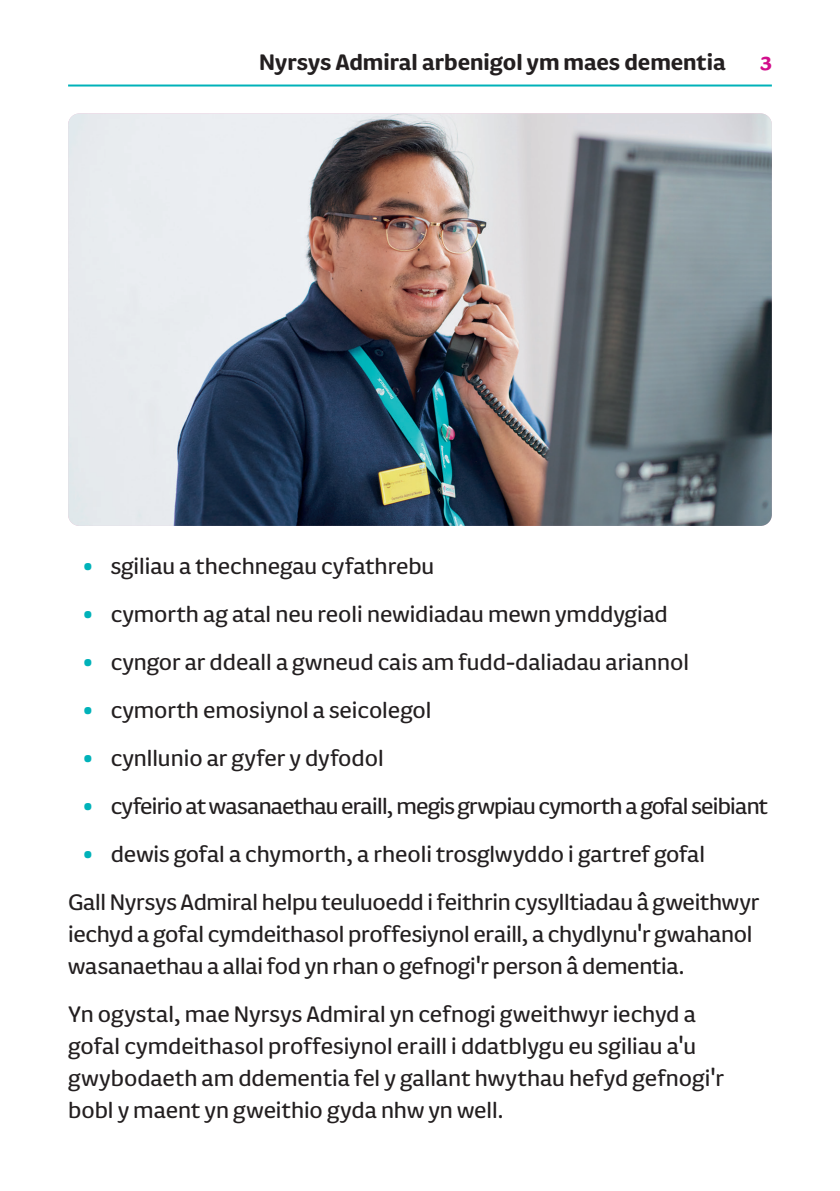
<style>
.page{position:relative;width:840px;height:1191px;background:#fff}
.page>*{position:absolute;margin:0;border:0;box-sizing:border-box;transform-origin:0 0}
.t1{font:26px/32px "FS Pimlico";color:#231f20}
.t2{font:26px "FS Pimlico";letter-spacing:-.025em;color:#231f20}
.t3{font:700 26px "FS Pimlico";color:#231f20}
.t4{font:700 24px "FS Pimlico";color:#d20e8c}
.s1{font-size:36px;color:#00b2b9}
</style>
<div class="page">
<hr style="left:68px;top:84px;width:703px;height:2px;background:#00b2b9">
<img style="left:68px;top:113px;width:703px;height:413px">
<p class="t3" style="left:259px;top:42px;width:467px">Nyrsys Admiral arbenigol ym maes dementia</p>
<p class="t4" style="left:759px;top:43px;width:13px">3</p>
<p class="t1" style="left:82px;top:549px;width:353px"><span class="s1">•</span> sgiliau a thechnegau cyfathrebu</p>
<p class="t1" style="left:82px;top:597px;width:586px"><span class="s1">•</span> cymorth ag atal neu reoli newidiadau mewn ymddygiad</p>
<p class="t1" style="left:82px;top:645px;width:608px"><span class="s1">•</span> cyngor ar ddeall a gwneud cais am fudd-daliadau ariannol</p>
<p class="t1" style="left:82px;top:693px;width:350px"><span class="s1">•</span> cymorth emosiynol a seicolegol</p>
<p class="t1" style="left:82px;top:741px;width:303px"><span class="s1">•</span> cynllunio ar gyfer y dyfodol</p>
<p class="t2" style="left:82px;top:787px;width:686px"><span class="s1">•</span> cyfeirio at wasanaethau eraill, megis grwpiau cymorth a gofal seibiant</p>
<p class="t1" style="left:68px;top:829px;width:692px;line-height:48px;text-indent:14px"><span class="s1">•</span> dewis gofal a chymorth, a rheoli trosglwyddo i gartref gofal<br>Gall Nyrsys Admiral helpu teuluoedd i feithrin cysylltiadau â gweithwyr</p>
<p class="t1" style="left:68px;top:917px;width:685px">iechyd a gofal cymdeithasol proffesiynol eraill, a chydlynu'r gwahanol wasanaethau a allai fod yn rhan o gefnogi'r person â dementia.</p>
<p class="t1" style="left:68px;top:997px;width:657px">Yn ogystal, mae Nyrsys Admiral yn cefnogi gweithwyr iechyd a gofal cymdeithasol proffesiynol eraill i ddatblygu eu sgiliau a'u gwybodaeth am ddementia fel y gallant hwythau hefyd gefnogi'r bobl y maent yn gweithio gyda nhw yn well.</p>
</div>
